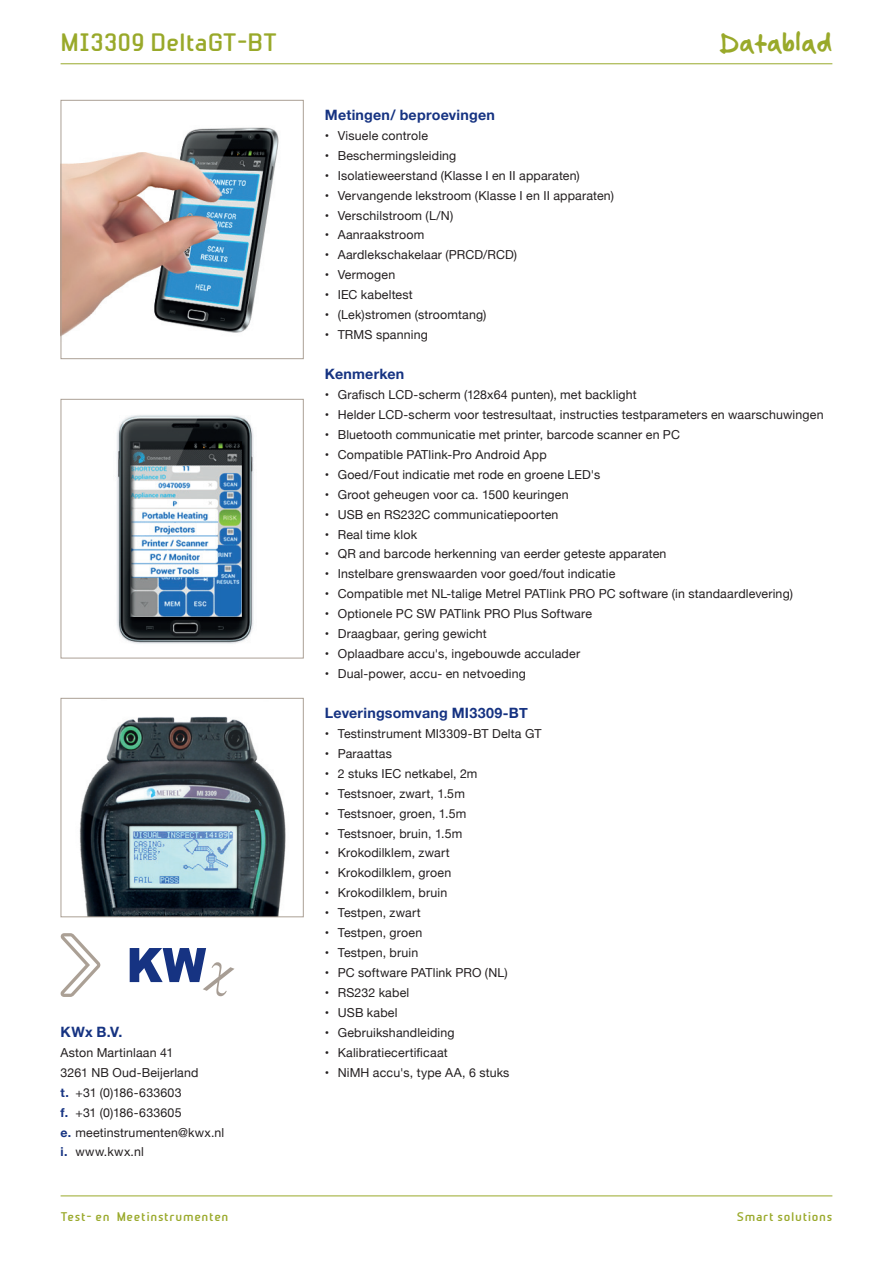
<style>
.page{position:relative;width:893px;height:1263px;background:#fff}
.page>*{position:absolute;margin:0;border:0;box-sizing:border-box;transform-origin:0 0}
.t1{font:27px "Seans Other Hand";letter-spacing:.01em;color:#99a92a}
.t2{font:700 24px "Beta Sans";color:#99a92a}
.t3{font:700 14.25px "Helvetica Neue";letter-spacing:.015em;color:#163382}
.t4{font:12.3px/20px "Helvetica Neue";letter-spacing:.015em;color:#231f20}
.t5{font:700 12px "Beta Sans";letter-spacing:.06em;color:#99a92a}
.s1{font-weight:700;color:#163382}
</style>
<div class="page">
<hr style="left:61px;top:63px;width:771px;height:1px;background:#99a92a">
<hr style="left:61px;top:1195px;width:771px;height:1px;background:#99a92a">
<img style="left:63px;top:127px;width:216px;height:208px">
<div style="left:61px;top:100px;width:243px;height:259px;border:1px solid #aba095"></div>
<img style="left:116px;top:415px;width:138px;height:229px">
<div style="left:61px;top:399px;width:243px;height:259px;border:1px solid #aba095"></div>
<img style="left:79px;top:717px;width:207px;height:198px">
<div style="left:61px;top:698px;width:243px;height:219px;border:1px solid #aba095"></div>
<svg style="left:130px;top:948px;width:104px;height:48px"></svg>
<svg style="left:61px;top:933px;width:39px;height:64px"></svg>
<h2 class="t2" style="left:61px;top:28px;width:218px">MI3309 DeltaGT-BT</h2>
<h1 class="t1" style="left:719px;top:23px;width:115px">Datablad</h1>
<p class="t3" style="left:61px;top:1020px;width:64px">KWx B.V.</p>
<p class="t4" style="left:61px;top:1043px;width:165px">Aston Martinlaan 41<br>3261 NB Oud-Beijerland<br><span class="s1">t.</span> +31 (0)186-633603<br><span class="s1">f.</span> +31 (0)186-633605<br><span class="s1">e.</span> meetinstrumenten@kwx.nl <span class="s1">i.</span> www.kwx.nl</p>
<p class="t3" style="left:325px;top:104px;width:171px">Metingen/ beproevingen</p>
<p class="t4" style="left:325px;top:126px;width:105px">• Visuele controle</p>
<p class="t4" style="left:325px;top:146px;width:133px">• Beschermingsleiding</p>
<p class="t4" style="left:325px;top:166px;width:256px">• Isolatieweerstand (Klasse I en II apparaten)</p>
<p class="t4" style="left:325px;top:186px;width:291px">• Vervangende lekstroom (Klasse I en II apparaten)</p>
<p class="t4" style="left:325px;top:206px;width:130px">• Verschilstroom (L/N)</p>
<p class="t4" style="left:325px;top:226px;width:101px">• Aanraakstroom</p>
<p class="t4" style="left:325px;top:246px;width:194px">• Aardlekschakelaar (PRCD/RCD)</p>
<p class="t4" style="left:325px;top:266px;width:72px">• Vermogen</p>
<p class="t4" style="left:325px;top:286px;width:89px">• IEC kabeltest</p>
<p class="t4" style="left:325px;top:306px;width:163px">• (Lek)stromen (stroomtang)</p>
<p class="t4" style="left:325px;top:326px;width:104px">• TRMS spanning</p>
<p class="t3" style="left:325px;top:363px;width:81px">Kenmerken</p>
<p class="t4" style="left:325px;top:385px;width:313px">• Grafisch LCD-scherm (128x64 punten), met backlight</p>
<p class="t4" style="left:325px;top:405px;width:500px">• Helder LCD-scherm voor testresultaat, instructies testparameters en waarschuwingen</p>
<p class="t4" style="left:325px;top:425px;width:357px">• Bluetooth communicatie met printer, barcode scanner en PC</p>
<p class="t4" style="left:325px;top:445px;width:223px">• Compatible PATlink-Pro Android App</p>
<p class="t4" style="left:325px;top:465px;width:277px">• Goed/Fout indicatie met rode en groene LED's</p>
<p class="t4" style="left:325px;top:485px;width:245px">• Groot geheugen voor ca. 1500 keuringen</p>
<p class="t4" style="left:325px;top:505px;width:235px">• USB en RS232C communicatiepoorten</p>
<p class="t4" style="left:325px;top:525px;width:94px">• Real time klok</p>
<p class="t4" style="left:325px;top:545px;width:343px">• QR and barcode herkenning van eerder geteste apparaten</p>
<p class="t4" style="left:325px;top:565px;width:292px">• Instelbare grenswaarden voor goed/fout indicatie</p>
<p class="t4" style="left:325px;top:585px;width:469px">• Compatible met NL-talige Metrel PATlink PRO PC software (in standaardlevering)</p>
<p class="t4" style="left:325px;top:605px;width:269px">• Optionele PC SW PATlink PRO Plus Software</p>
<p class="t4" style="left:325px;top:624px;width:163px">• Draagbaar, gering gewicht</p>
<p class="t4" style="left:325px;top:644px;width:257px">• Oplaadbare accu's, ingebouwde acculader</p>
<p class="t4" style="left:325px;top:664px;width:202px">• Dual-power, accu- en netvoeding</p>
<p class="t3" style="left:325px;top:702px;width:204px">Leveringsomvang MI3309-BT</p>
<p class="t4" style="left:325px;top:724px;width:218px">• Testinstrument MI3309-BT Delta GT</p>
<p class="t4" style="left:325px;top:744px;width:69px">• Paraattas</p>
<p class="t4" style="left:325px;top:764px;width:154px">• 2 stuks IEC netkabel, 2m</p>
<p class="t4" style="left:325px;top:784px;width:141px">• Testsnoer, zwart, 1.5m</p>
<p class="t4" style="left:325px;top:804px;width:143px">• Testsnoer, groen, 1.5m</p>
<p class="t4" style="left:325px;top:824px;width:139px">• Testsnoer, bruin, 1.5m</p>
<p class="t4" style="left:325px;top:844px;width:126px">• Krokodilklem, zwart</p>
<p class="t4" style="left:325px;top:864px;width:128px">• Krokodilklem, groen</p>
<p class="t4" style="left:325px;top:884px;width:124px">• Krokodilklem, bruin</p>
<p class="t4" style="left:325px;top:904px;width:97px">• Testpen, zwart</p>
<p class="t4" style="left:325px;top:923px;width:99px">• Testpen, groen</p>
<p class="t4" style="left:325px;top:943px;width:95px">• Testpen, bruin</p>
<p class="t4" style="left:325px;top:963px;width:184px">• PC software PATlink PRO (NL)</p>
<p class="t4" style="left:325px;top:983px;width:86px">• RS232 kabel</p>
<p class="t4" style="left:325px;top:1003px;width:74px">• USB kabel</p>
<p class="t4" style="left:325px;top:1023px;width:131px">• Gebruikshandleiding</p>
<p class="t4" style="left:325px;top:1043px;width:124px">• Kalibratiecertificaat</p>
<p class="t4" style="left:325px;top:1063px;width:186px">• NiMH accu's, type AA, 6 stuks</p>
<p class="t5" style="left:61px;top:1209px;width:169px">Test- en Meetinstrumenten</p>
<p class="t5" style="left:737px;top:1209px;width:97px">Smart solutions</p>
</div>
